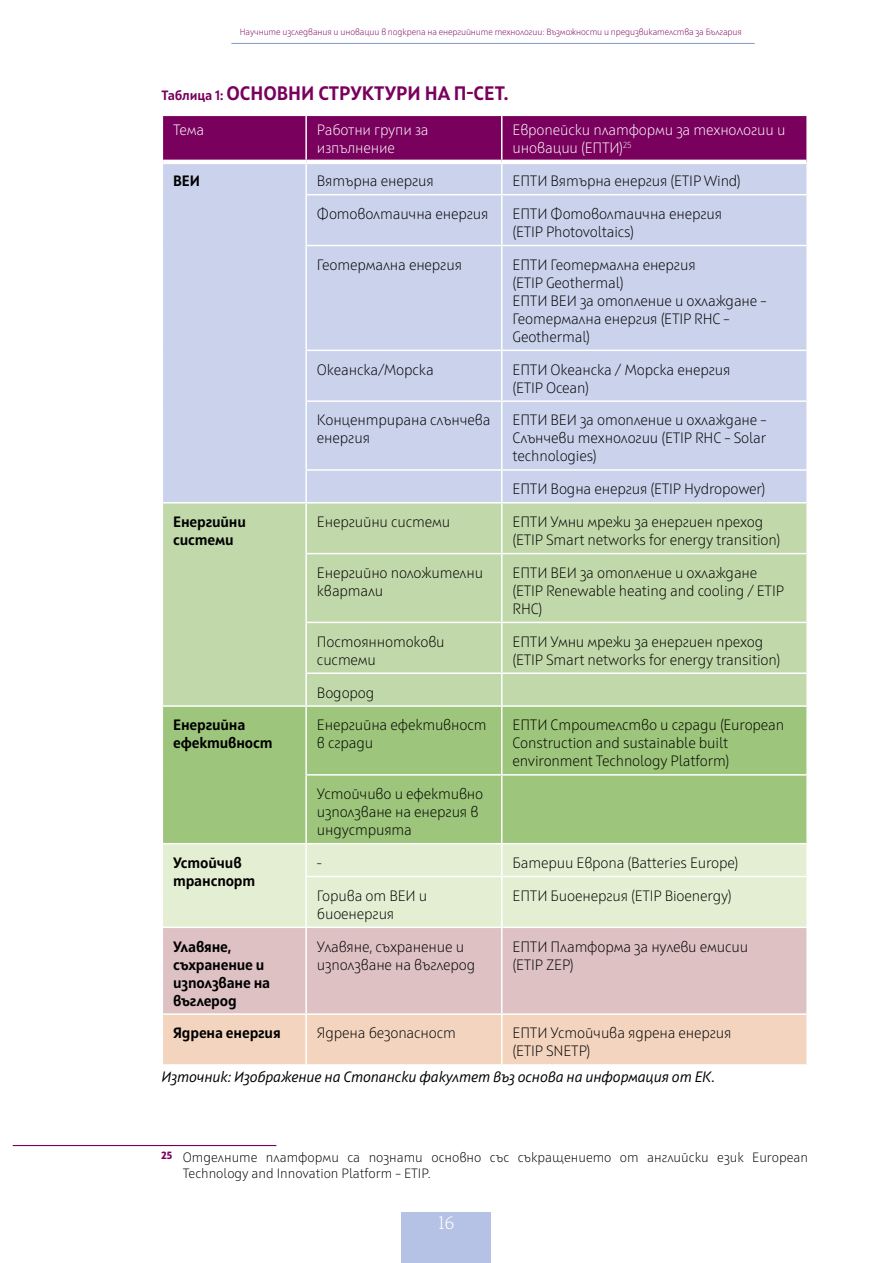
<style>
.page{position:relative;width:893px;height:1263px;background:#fff}
.page>*{position:absolute;margin:0;border:0;box-sizing:border-box;transform-origin:0 0}
.zag-grafika{font:700 19.5px "Squad";color:#79005d}
.t1{font:100 18px "Alkes";color:#fff}
.grafiki{font:300 15px/18px "Squad";letter-spacing:-.01em;color:#000}
.grafiki-2{font:700 15px/18px "Squad";letter-spacing:-.01em;color:#000}
.grafiki-3{font:300 15px/18px "Squad";letter-spacing:-.01em;color:#fff}
.Fig-zag{font:italic 15px "Squad";letter-spacing:-.01em;color:#000}
.belejki{font:300 13.5px/16.2px "Squad";color:#000}
.t2{font:300 9px "Squad";letter-spacing:-.01em;color:#79005d}
.s1{font-size:13.5px}
</style>
<div class="page">
<hr style="left:231px;top:43px;width:524px;height:1px;background:#809cd1">
<div style="left:163px;top:116px;width:643px;height:44px;background:#79005d"></div>
<div style="left:163px;top:164px;width:643px;height:338px;background:#cad2ec"></div>
<div style="left:163px;top:503px;width:643px;height:202px;background:#c1d9aa"></div>
<div style="left:163px;top:707px;width:643px;height:136px;background:#9dc57b"></div>
<div style="left:163px;top:844px;width:643px;height:82px;background:#e4eed2"></div>
<div style="left:163px;top:928px;width:643px;height:85px;background:#dec1c3"></div>
<div style="left:163px;top:1015px;width:643px;height:49px;background:#f3d4be"></div>
<hr style="left:305px;top:116px;width:2px;height:44px;background:#fff">
<hr style="left:501px;top:116px;width:1px;height:44px;background:#fff">
<hr style="left:305px;top:164px;width:2px;height:30px;background:#fff">
<hr style="left:501px;top:164px;width:1px;height:30px;background:#fff">
<hr style="left:305px;top:195px;width:2px;height:50px;background:#fff">
<hr style="left:305px;top:194px;width:197px;height:1px;background:#fff">
<hr style="left:501px;top:195px;width:1px;height:50px;background:#fff">
<hr style="left:502px;top:194px;width:306px;height:1px;background:#fff">
<hr style="left:305px;top:246px;width:2px;height:104px;background:#fff">
<hr style="left:305px;top:245px;width:197px;height:1px;background:#fff">
<hr style="left:501px;top:246px;width:1px;height:104px;background:#fff">
<hr style="left:502px;top:245px;width:306px;height:1px;background:#fff">
<hr style="left:305px;top:351px;width:2px;height:49px;background:#fff">
<hr style="left:305px;top:350px;width:197px;height:1px;background:#fff">
<hr style="left:501px;top:351px;width:1px;height:49px;background:#fff">
<hr style="left:502px;top:350px;width:306px;height:1px;background:#fff">
<hr style="left:305px;top:402px;width:2px;height:67px;background:#fff">
<hr style="left:305px;top:400px;width:197px;height:2px;background:#fff">
<hr style="left:501px;top:402px;width:1px;height:67px;background:#fff">
<hr style="left:502px;top:400px;width:306px;height:2px;background:#fff">
<hr style="left:305px;top:471px;width:2px;height:31px;background:#fff">
<hr style="left:305px;top:469px;width:197px;height:2px;background:#fff">
<hr style="left:501px;top:471px;width:1px;height:31px;background:#fff">
<hr style="left:502px;top:469px;width:306px;height:2px;background:#fff">
<hr style="left:305px;top:503px;width:2px;height:50px;background:#fff">
<hr style="left:501px;top:503px;width:1px;height:50px;background:#fff">
<hr style="left:305px;top:554px;width:2px;height:68px;background:#fff">
<hr style="left:305px;top:553px;width:197px;height:1px;background:#fff">
<hr style="left:501px;top:554px;width:1px;height:68px;background:#fff">
<hr style="left:502px;top:553px;width:306px;height:1px;background:#fff">
<hr style="left:305px;top:623px;width:2px;height:49px;background:#fff">
<hr style="left:305px;top:622px;width:197px;height:1px;background:#fff">
<hr style="left:501px;top:623px;width:1px;height:49px;background:#fff">
<hr style="left:502px;top:622px;width:306px;height:1px;background:#fff">
<hr style="left:305px;top:674px;width:2px;height:31px;background:#fff">
<hr style="left:305px;top:672px;width:197px;height:2px;background:#fff">
<hr style="left:501px;top:674px;width:1px;height:31px;background:#fff">
<hr style="left:502px;top:672px;width:306px;height:2px;background:#fff">
<hr style="left:305px;top:707px;width:2px;height:67px;background:#fff">
<hr style="left:501px;top:707px;width:1px;height:67px;background:#fff">
<hr style="left:305px;top:776px;width:2px;height:67px;background:#fff">
<hr style="left:305px;top:774px;width:197px;height:2px;background:#fff">
<hr style="left:501px;top:776px;width:1px;height:67px;background:#fff">
<hr style="left:502px;top:774px;width:306px;height:2px;background:#fff">
<hr style="left:305px;top:844px;width:2px;height:32px;background:#fff">
<hr style="left:501px;top:844px;width:1px;height:32px;background:#fff">
<hr style="left:305px;top:877px;width:2px;height:49px;background:#fff">
<hr style="left:305px;top:876px;width:197px;height:1px;background:#fff">
<hr style="left:501px;top:877px;width:1px;height:49px;background:#fff">
<hr style="left:502px;top:876px;width:306px;height:1px;background:#fff">
<hr style="left:305px;top:928px;width:2px;height:85px;background:#fff">
<hr style="left:501px;top:928px;width:1px;height:85px;background:#fff">
<hr style="left:305px;top:1015px;width:2px;height:49px;background:#fff">
<hr style="left:501px;top:1015px;width:1px;height:49px;background:#fff">
<hr style="left:13px;top:1145px;width:263px;height:1px;background:#79005d">
<div style="left:402px;top:1212px;width:89px;height:51px;background:#b5c2e5"></div>
<p class="t2" style="left:240px;top:26px;width:503px">Научните изследвания и иновации в подкрепа на енергийните технологии: Възможности и предизвикателства за България</p>
<p class="zag-grafika" style="left:162px;top:81px;width:349px"><span class="s1">Таблица 1:</span> ОСНОВНИ СТРУКТУРИ НА П-СЕТ.</p>
<p class="grafiki-3" style="left:173px;top:121px;width:33px">Тема</p>
<p class="grafiki-3" style="left:317px;top:121px;width:113px">Работни групи за изпълнение</p>
<p class="grafiki-3" style="left:513px;top:121px;width:274px">Eвропейски платформи за технологии и иновации (ЕПТИ)<sup>25</sup></p>
<p class="grafiki-2" style="left:173px;top:172px;width:28px">ВЕИ</p>
<p class="grafiki" style="left:317px;top:172px;width:118px">Вятърна енергия</p>
<p class="grafiki" style="left:513px;top:172px;width:230px">ЕПТИ Вятърна енергия (ETIP Wind)</p>
<p class="grafiki" style="left:317px;top:205px;width:173px">Фотоволтаична енергия</p>
<p class="grafiki" style="left:513px;top:205px;width:211px">ЕПТИ Фотоволтаична енергия (ETIP Photovoltaics)</p>
<p class="grafiki" style="left:317px;top:256px;width:147px">Геотермална енергия</p>
<p class="grafiki" style="left:513px;top:256px;width:185px">ЕПТИ Геотермална енергия (ETIP Geothermal)</p>
<p class="grafiki" style="left:513px;top:292px;width:256px">ЕПТИ ВЕИ за отопление и охлаждане –<br>Геотермална енергия (ETIP RHC –<br>Geothermal)</p>
<p class="grafiki" style="left:317px;top:360px;width:118px">Океанска/Морска</p>
<p class="grafiki" style="left:513px;top:360px;width:219px">ЕПТИ Океанска / Морска енергия (ETIP Ocean)</p>
<p class="grafiki" style="left:317px;top:411px;width:175px">Концентрирана слънчева енергия</p>
<p class="grafiki" style="left:513px;top:411px;width:256px;text-align:justify">ЕПТИ ВЕИ за отопление и охлаждане – Слънчеви технологии (ETIP RHC – Solar technologies)</p>
<p class="grafiki" style="left:513px;top:480px;width:255px">ЕПТИ Водна енергия (ETIP Hydropower)</p>
<p class="grafiki-2" style="left:173px;top:513px;width:74px">Енергийни системи</p>
<p class="grafiki" style="left:317px;top:513px;width:135px">Енергийни системи</p>
<p class="grafiki" style="left:513px;top:513px;width:269px">ЕПТИ Умни мрежи за енергиен преход (ETIP Smart networks for energy transition)</p>
<p class="grafiki" style="left:317px;top:564px;width:168px">Енергийно положителни квартали</p>
<p class="grafiki" style="left:513px;top:564px;width:273px">ЕПТИ ВЕИ за отопление и охлаждане (ETIP Renewable heating and cooling / ETIP<br>RHC)</p>
<p class="grafiki" style="left:317px;top:633px;width:129px">Постояннотокови системи</p>
<p class="grafiki" style="left:513px;top:633px;width:269px">ЕПТИ Умни мрежи за енергиен преход (ETIP Smart networks for energy transition)</p>
<p class="grafiki" style="left:317px;top:683px;width:59px">Водород</p>
<p class="grafiki-2" style="left:173px;top:716px;width:101px">Енергийна ефективност</p>
<p class="grafiki" style="left:317px;top:716px;width:171px">Енергийна ефективност в сгради</p>
<p class="grafiki" style="left:513px;top:716px;width:273px">ЕПТИ Строителство и сгради (European<br>Construction and sustainable built environment Technology Platform)</p>
<p class="grafiki" style="left:317px;top:785px;width:168px">Устойчиво и ефективно използване на енергия в индустрията</p>
<p class="grafiki-2" style="left:173px;top:854px;width:84px">Устойчив транспорт</p>
<p class="grafiki" style="left:317px;top:854px;width:7px">-</p>
<p class="grafiki" style="left:513px;top:854px;width:227px">Батерии Европа (Batteries Europe)</p>
<p class="grafiki" style="left:317px;top:887px;width:112px">Горива от ВЕИ и биоенергия</p>
<p class="grafiki" style="left:513px;top:887px;width:221px">ЕПТИ Биоенергия (ETIP Bioenergy)</p>
<p class="grafiki-2" style="left:173px;top:937px;width:99px">Улавяне, съхранение и използване на въглерод</p>
<p class="grafiki" style="left:317px;top:937px;width:160px">Улавяне, съхранение и използване на въглерод</p>
<p class="grafiki" style="left:513px;top:937px;width:237px">ЕПТИ Платформа за нулеви емисии (ETIP ZEP)</p>
<p class="grafiki-2" style="left:173px;top:1024px;width:109px">Ядрена енергия</p>
<p class="grafiki" style="left:317px;top:1024px;width:140px">Ядрена безопасност</p>
<p class="grafiki" style="left:513px;top:1024px;width:221px">ЕПТИ Устойчива ядрена енергия (ETIP SNETP)</p>
<p class="Fig-zag" style="left:162px;top:1068px;width:555px">Източник: Изображение на Стопански факултет въз основа на информация от ЕК.</p>
<p class="belejki" style="left:183px;top:1149px;width:627px;text-indent:-21px"><sup>25</sup> Отделните платформи са познати основно със съкращението от английски език European<br>Technology and Innovation Platform – ETIP.</p>
<p class="t1" style="left:439px;top:1211px;width:17px">16</p>
</div>
